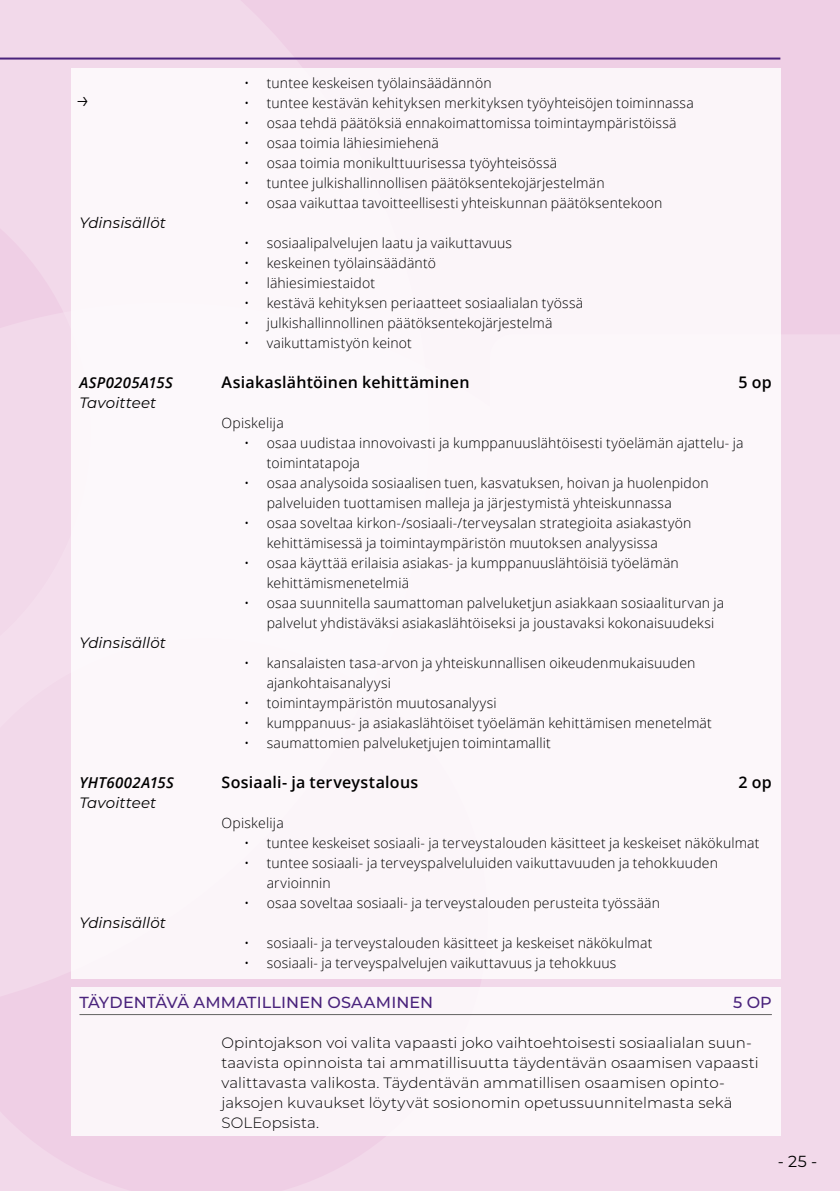
<style>
.page{position:relative;width:840px;height:1191px;background:#fff}
.page>*{position:absolute;margin:0;border:0;box-sizing:border-box;transform-origin:0 0}
.t1{font:300 24px "Montserrat";color:#000}
.t2{font:600 16px "Open Sans";letter-spacing:.015em;color:#000}
.t3{font:500 16px "Montserrat";letter-spacing:.005em;color:#4a237c}
.t4{font:16px "Montserrat";color:#000}
.t5{font:300 15px/20px "Montserrat";letter-spacing:.005em;color:#000}
.t6{font:italic 15px "Montserrat";letter-spacing:.005em;color:#000}
.t7{font:italic 600 15px "Open Sans";letter-spacing:.02em;color:#000}
.t8{font:300 14px/20px "Open Sans";letter-spacing:.01em;color:#000}
</style>
<div class="page">
<div style="left:0;top:0;width:839px;height:1191px;background:#f2d9ea"></div>
<div style="left:71px;top:987px;width:709px;height:148px;background:#fbf5f9"></div>
<div style="left:71px;top:68px;width:709px;height:911px;background:#fcf7fa"></div>
<hr style="left:0;top:58px;width:780px;height:2px;background:#4a237c">
<hr style="left:79px;top:1014px;width:692px;height:1px;background:#636362">
<h1 class="t1" style="left:76px;top:83px;width:16px">→</h1>
<p class="t6" style="left:79px;top:212px;width:88px">Ydinsisällöt</p>
<p class="t8" style="left:244px;top:73px;width:249px">• tuntee keskeisen työlainsäädännön</p>
<p class="t8" style="left:244px;top:93px;width:451px">• tuntee kestävän kehityksen merkityksen työyhteisöjen toiminnassa</p>
<p class="t8" style="left:244px;top:113px;width:434px">• osaa tehdä päätöksiä ennakoimattomissa toimintaympäristöissä</p>
<p class="t8" style="left:244px;top:133px;width:196px">• osaa toimia lähiesimiehenä</p>
<p class="t8" style="left:244px;top:153px;width:314px">• osaa toimia monikulttuurisessa työyhteisössä</p>
<p class="t8" style="left:244px;top:173px;width:362px">• tuntee julkishallinnollisen päätöksentekojärjestelmän</p>
<p class="t8" style="left:244px;top:193px;width:419px">• osaa vaikuttaa tavoitteellisesti yhteiskunnan päätöksentekoon</p>
<p class="t8" style="left:244px;top:233px;width:269px">• sosiaalipalvelujen laatu ja vaikuttavuus</p>
<p class="t8" style="left:244px;top:253px;width:193px">• keskeinen työlainsäädäntö</p>
<p class="t8" style="left:244px;top:273px;width:132px">• lähiesimiestaidot</p>
<p class="t8" style="left:244px;top:293px;width:340px">• kestävä kehityksen periaatteet sosiaalialan työssä</p>
<p class="t8" style="left:244px;top:313px;width:310px">• julkishallinnollinen päätöksentekojärjestelmä</p>
<p class="t8" style="left:244px;top:333px;width:169px">• vaikuttamistyön keinot</p>
<p class="t7" style="left:79px;top:372px;width:95px">ASP0205A15S</p>
<p class="t2" style="left:221px;top:371px;width:249px">Asiakaslähtöinen kehittäminen</p>
<p class="t2" style="left:738px;top:371px;width:35px">5 op</p>
<p class="t6" style="left:79px;top:392px;width:78px">Tavoitteet</p>
<p class="t8" style="left:221px;top:413px;width:64px">Opiskelija</p>
<p class="t8" style="left:266px;top:433px;width:478px;text-indent:-23px">• osaa uudistaa innovoivasti ja kumppanuuslähtöisesti työelämän ajattelu- ja toimintatapoja</p>
<p class="t8" style="left:266px;top:473px;width:443px;text-indent:-23px">• osaa analysoida sosiaalisen tuen, kasvatuksen, hoivan ja huolenpidon palveluiden tuottamisen malleja ja järjestymistä yhteiskunnassa</p>
<p class="t8" style="left:266px;top:513px;width:426px;text-indent:-23px">• osaa soveltaa kirkon-/sosiaali-/terveysalan strategioita asiakastyön kehittämisessä ja toimintaympäristön muutoksen analyysissa</p>
<p class="t8" style="left:266px;top:553px;width:413px;text-indent:-23px">• osaa käyttää erilaisia asiakas- ja kumppanuuslähtöisiä työelämän kehittämismenetelmiä</p>
<p class="t8" style="left:266px;top:593px;width:458px;text-indent:-23px">• osaa suunnitella saumattoman palveluketjun asiakkaan sosiaaliturvan ja palvelut yhdistäväksi asiakaslähtöiseksi ja joustavaksi kokonaisuudeksi</p>
<p class="t6" style="left:79px;top:632px;width:88px">Ydinsisällöt</p>
<p class="t8" style="left:266px;top:653px;width:430px;text-indent:-23px">• kansalaisten tasa-arvon ja yhteiskunnallisen oikeudenmukaisuuden ajankohtaisanalyysi</p>
<p class="t8" style="left:244px;top:693px;width:254px">• toimintaympäristön muutosanalyysi</p>
<p class="t8" style="left:244px;top:713px;width:469px">• kumppanuus- ja asiakaslähtöiset työelämän kehittämisen menetelmät</p>
<p class="t8" style="left:244px;top:733px;width:308px">• saumattomien palveluketjujen toimintamallit</p>
<p class="t7" style="left:79px;top:772px;width:96px">YHT6002A15S</p>
<p class="t2" style="left:221px;top:771px;width:198px">Sosiaali- ja terveystalous</p>
<p class="t2" style="left:738px;top:771px;width:35px">2 op</p>
<p class="t6" style="left:79px;top:792px;width:78px">Tavoitteet</p>
<p class="t8" style="left:221px;top:813px;width:64px">Opiskelija</p>
<p class="t8" style="left:244px;top:833px;width:516px">• tuntee keskeiset sosiaali- ja terveystalouden käsitteet ja keskeiset näkökulmat</p>
<p class="t8" style="left:266px;top:853px;width:452px;text-indent:-23px">• tuntee sosiaali- ja terveyspalveluluiden vaikuttavuuden ja tehokkuuden arvioinnin</p>
<p class="t8" style="left:244px;top:893px;width:417px">• osaa soveltaa sosiaali- ja terveystalouden perusteita työssään</p>
<p class="t6" style="left:79px;top:912px;width:88px">Ydinsisällöt</p>
<p class="t8" style="left:244px;top:933px;width:409px">• sosiaali- ja terveystalouden käsitteet ja keskeiset näkökulmat</p>
<p class="t8" style="left:244px;top:953px;width:373px">• sosiaali- ja terveyspalvelujen vaikuttavuus ja tehokkuus</p>
<p class="t3" style="left:79px;top:991px;width:355px">TÄYDENTÄVÄ AMMATILLINEN OSAAMINEN</p>
<p class="t3" style="left:732px;top:991px;width:40px">5 OP</p>
<p class="t5" style="left:221px;top:1032px;width:538px">Opintojakson voi valita vapaasti joko vaihtoehtoisesti sosiaalialan suun&shy;taavista opinnoista tai ammatillisuutta täydentävän osaamisen vapaasti valittavasta valikosta. Täydentävän ammatillisen osaamisen opinto&shy;jaksojen kuvaukset löytyvät sosionomin opetussuunnitelmasta sekä SOLEopsista.</p>
<p class="t4" style="left:777px;top:1150px;width:41px">- 25 -</p>
</div>
